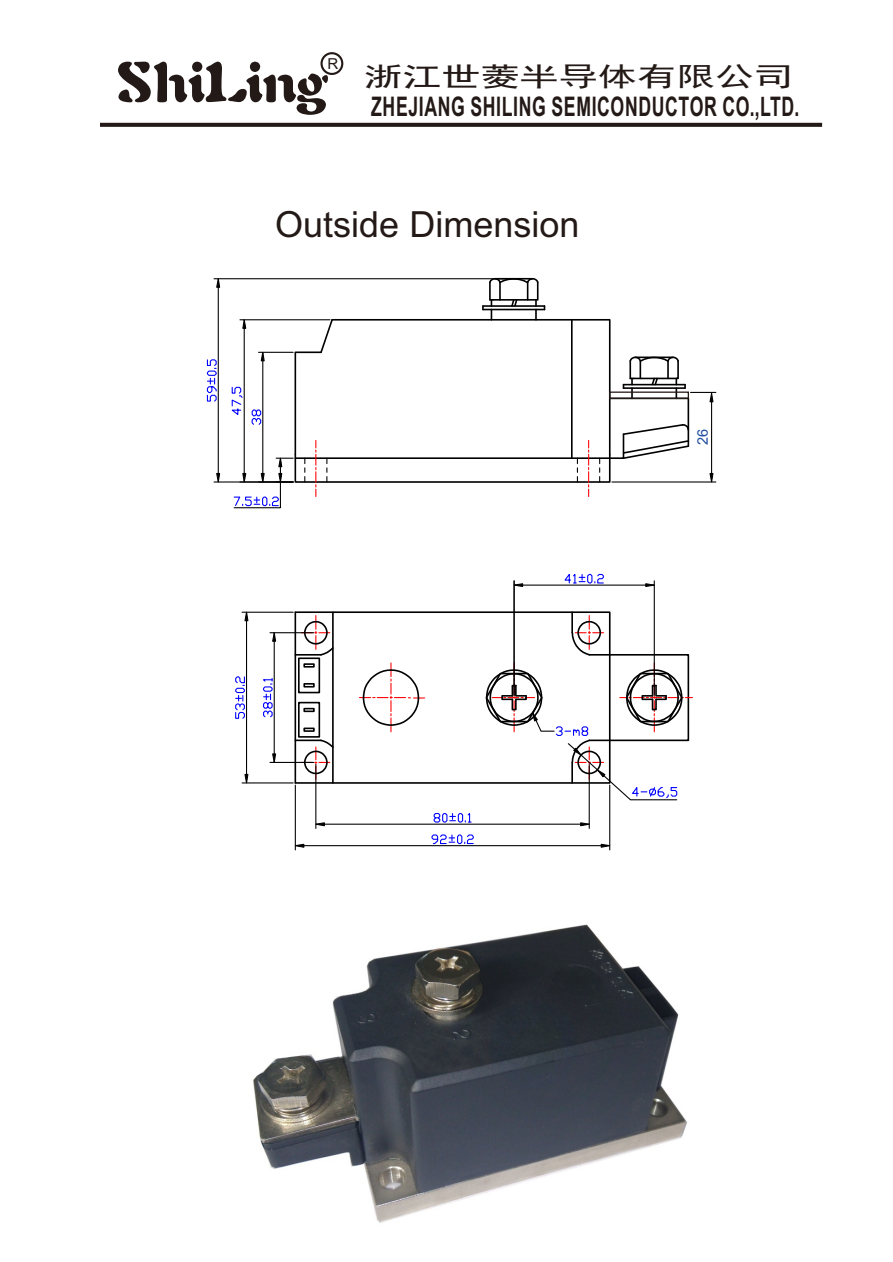
<style>
.page{position:relative;width:893px;height:1262px;background:#fff}
.page>*{position:absolute;margin:0;border:0;box-sizing:border-box;transform-origin:0 0}
.t1{font:36px "Arial";color:#231916}
.t2{font:700 27px "Arial";letter-spacing:.035em;color:#231916;scale:.65 1}
.t3{font:27px "Sim Hei";color:#231916;scale:1.44 1}
.t4{font:15.15px "Arial";color:#231916}
.t5{font:14.55px "Arial";color:#1e4c9f}
.s1{font-family:"FZSHHJW GB1 0";font-size:56.25px}
</style>
<div class="page">
<svg style="left:100px;top:123px;width:722px;height:4px;fill:#231916"></svg>
<div style="left:320px;top:52px;width:23px;height:23px;border:2px solid #231916;border-radius:50%"></div>
<div style="left:294px;top:611px;width:316px;height:172px;border:2px solid #000"></div>
<hr style="left:332px;top:612px;width:2px;height:171px;background:#000">
<hr style="left:294px;top:612px;width:2px;height:171px;background:#000">
<hr style="left:295px;top:739px;width:26px;height:2px;background:#000">
<div style="left:298px;top:702px;width:22px;height:35px;border:2px solid #000"></div>
<div style="left:298px;top:657px;width:22px;height:36px;border:2px solid #000"></div>
<hr style="left:571px;top:612px;width:2px;height:20px;background:#000">
<svg style="left:571px;top:615px;width:38px;height:42px"></svg>
<div style="left:609px;top:654px;width:80px;height:87px;border:2px solid #000"></div>
<svg style="left:359px;top:663px;width:65px;height:69px"></svg>
<svg style="left:484px;top:663px;width:208px;height:138px"></svg>
<svg style="left:296px;top:615px;width:38px;height:42px"></svg>
<svg style="left:301px;top:738px;width:33px;height:41px"></svg>
<hr style="left:295px;top:785px;width:1px;height:65px;background:#000">
<hr style="left:609px;top:785px;width:1px;height:65px;background:#000">
<hr style="left:304px;top:845px;width:297px;height:1px;background:#000">
<svg style="left:294px;top:843px;width:11px;height:5px"></svg>
<svg style="left:600px;top:843px;width:11px;height:5px"></svg>
<svg style="left:431px;top:834px;width:43px;height:11px"></svg>
<hr style="left:315px;top:764px;width:1px;height:64px;background:#000">
<hr style="left:588px;top:764px;width:1px;height:64px;background:#000">
<hr style="left:324px;top:823px;width:256px;height:1px;background:#000">
<svg style="left:315px;top:821px;width:10px;height:6px"></svg>
<svg style="left:579px;top:821px;width:11px;height:6px"></svg>
<svg style="left:433px;top:813px;width:38px;height:10px"></svg>
<hr style="left:242px;top:611px;width:51px;height:2px;background:#000">
<hr style="left:242px;top:782px;width:51px;height:1px;background:#000">
<hr style="left:246px;top:620px;width:1px;height:154px;background:#000">
<svg style="left:244px;top:611px;width:5px;height:11px"></svg>
<svg style="left:244px;top:773px;width:5px;height:11px"></svg>
<svg style="left:235px;top:676px;width:10px;height:43px"></svg>
<hr style="left:270px;top:632px;width:44px;height:1px;background:#000">
<hr style="left:270px;top:762px;width:44px;height:1px;background:#000">
<hr style="left:274px;top:641px;width:1px;height:113px;background:#000">
<svg style="left:271px;top:632px;width:6px;height:10px"></svg>
<svg style="left:271px;top:752px;width:6px;height:10px"></svg>
<svg style="left:263px;top:678px;width:10px;height:40px"></svg>
<hr style="left:653px;top:581px;width:1px;height:114px;background:#000">
<hr style="left:522px;top:584px;width:123px;height:1px;background:#000">
<svg style="left:644px;top:582px;width:11px;height:6px"></svg>
<svg style="left:514px;top:582px;width:10px;height:6px"></svg>
<svg style="left:564px;top:573px;width:40px;height:11px"></svg>
<hr style="left:513px;top:581px;width:1px;height:114px;background:#000">
<hr style="left:214px;top:278px;width:304px;height:1px;background:#000">
<hr style="left:214px;top:481px;width:79px;height:1px;background:#000">
<hr style="left:218px;top:287px;width:1px;height:186px;background:#000">
<svg style="left:215px;top:278px;width:6px;height:10px"></svg>
<svg style="left:215px;top:472px;width:6px;height:11px"></svg>
<svg style="left:206px;top:359px;width:12px;height:43px"></svg>
<svg style="left:229px;top:277px;width:486px;height:232px"></svg>
<div style="left:303px;top:663px;width:12px;height:4px;border:2px solid #000"></div>
<div style="left:303px;top:683px;width:12px;height:4px;border:2px solid #000"></div>
<div style="left:303px;top:727px;width:12px;height:5px;border:2px solid #000"></div>
<div style="left:303px;top:708px;width:12px;height:4px;border:2px solid #000"></div>
<div style="left:609px;top:391px;width:80px;height:8px;border:1px solid #231916"></div>
<img style="left:253px;top:924px;width:435px;height:299px">
<p class="t4" style="left:327px;top:58px;width:12px">R</p>
<p class="t3" style="left:116px;top:63px;width:472px"><span class="s1">ShiLing</span> 浙江世菱半导体有限公司</p>
<p class="t2" style="left:371px;top:96px;width:660px">ZHEJIANG SHILING SEMICONDUCTOR CO.,LTD.</p>
<h1 class="t1" style="left:275px;top:211px;width:306px">Outside Dimension</h1>
<p class="t5" style="left:697px;top:445px;width:18px;rotate:-90deg">26</p>
</div>
